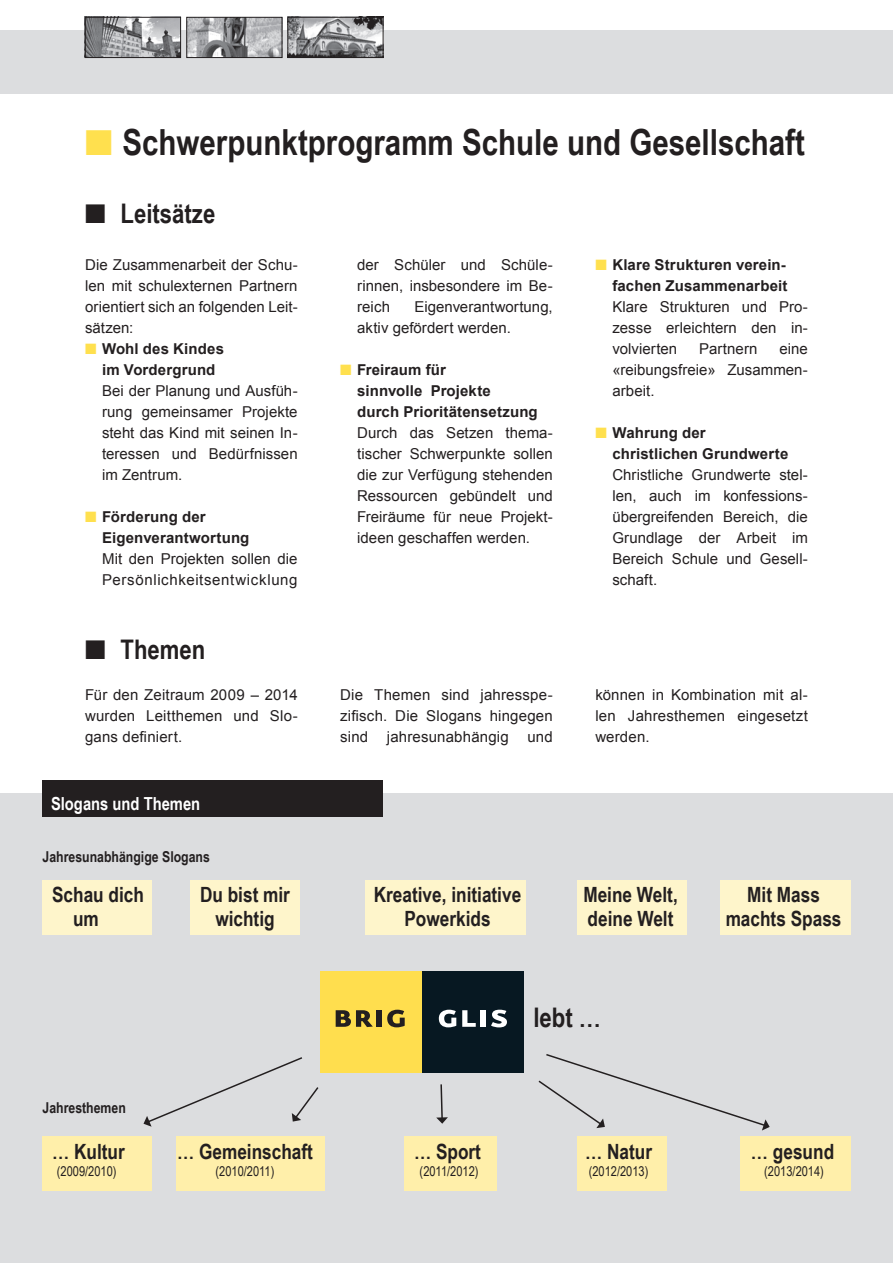
<style>
.page{position:relative;width:893px;height:1263px;background:#fff}
.page>*{position:absolute;margin:0;border:0;box-sizing:border-box;transform-origin:0 0}
.t1{font:700 36px "Arial Narrow";color:#231f20}
.t2{font:700 27px "Arial Narrow";color:#231f20}
.t3{font:700 21px "Arial Narrow";color:#231f20}
.t4{font:700 18px "Arial Narrow";color:#fff}
.t5{font:15px/21px "Arial";letter-spacing:.005em;color:#231f20;text-align:justify}
.t6{font:15px/21px "Arial";letter-spacing:.035em;color:#231f20}
.t7{font:700 15px "Arial Narrow";color:#231f20}
.t8{font:13.5px "Arial Narrow";color:#231f20}
.s1{color:#ffe04e}
.s2{font-weight:700}
</style>
<div class="page">
<div style="left:0;top:793px;width:893px;height:470px;background:#dcdddf"></div>
<div style="left:43px;top:880px;width:109px;height:54px;background:#fef5cb"></div>
<div style="left:190px;top:880px;width:110px;height:54px;background:#fef5cb"></div>
<div style="left:366px;top:880px;width:160px;height:54px;background:#fef5cb"></div>
<div style="left:577px;top:880px;width:109px;height:54px;background:#fef5cb"></div>
<div style="left:720px;top:880px;width:130px;height:54px;background:#fef5cb"></div>
<div style="left:43px;top:1136px;width:109px;height:54px;background:#ffefaa"></div>
<div style="left:176px;top:1136px;width:148px;height:54px;background:#ffefaa"></div>
<div style="left:404px;top:1136px;width:92px;height:54px;background:#ffefaa"></div>
<div style="left:577px;top:1136px;width:89px;height:54px;background:#ffefaa"></div>
<div style="left:740px;top:1136px;width:110px;height:54px;background:#ffefaa"></div>
<div style="left:0;top:30px;width:893px;height:64px;background:#dcdddf"></div>
<img style="left:87px;top:19px;width:92px;height:37px">
<div style="left:85px;top:17px;width:96px;height:41px;border:1px solid #231f20"></div>
<img style="left:188px;top:19px;width:92px;height:37px">
<div style="left:186px;top:17px;width:96px;height:41px;border:1px solid #231f20"></div>
<img style="left:287px;top:17px;width:94px;height:41px">
<div style="left:288px;top:17px;width:95px;height:41px;border:1px solid #231f20"></div>
<div style="left:320px;top:971px;width:102px;height:101px;background:#ffde4e"></div>
<div style="left:422px;top:971px;width:102px;height:101px;background:#071822"></div>
<svg style="left:439px;top:1010px;width:17px;height:17px"></svg>
<svg style="left:462px;top:1010px;width:14px;height:17px"></svg>
<div style="left:480px;top:1010px;width:6px;height:17px;background:#fff"></div>
<svg style="left:491px;top:1010px;width:16px;height:17px"></svg>
<svg style="left:336px;top:1010px;width:37px;height:17px"></svg>
<div style="left:377px;top:1010px;width:5px;height:17px;background:#231f20"></div>
<svg style="left:387px;top:1010px;width:18px;height:17px"></svg>
<div style="left:43px;top:780px;width:340px;height:36px;background:#231f20"></div>
<svg style="left:144px;top:1057px;width:175px;height:70px"></svg>
<svg style="left:436px;top:1084px;width:12px;height:40px"></svg>
<svg style="left:538px;top:1054px;width:232px;height:76px"></svg>
<p class="t1" style="left:85px;top:121px;width:721px"><span class="s1">■</span> Schwerpunktprogramm Schule und Gesellschaft</p>
<p class="t2" style="left:85px;top:198px;width:132px">■ Leitsätze</p>
<p class="t5" style="left:85px;top:254px;width:214px">die Zusammenarbeit der Schu&shy;len mit schulexternen Partnern orientiert sich an folgenden Leit&shy;sätzen:</p>
<p class="t5" style="left:102px;top:338px;width:197px;text-align:left;text-indent:-17px"><span class="s1">■</span> <span class="s2">Wohl des Kindes<br>im Vordergrund<br></span>Bei der Planung und Ausfüh&shy;rung gemeinsamer Projekte steht das Kind mit seinen In&shy;teressen und Bedürfnissen im Zentrum.</p>
<p class="t6" style="left:102px;top:506px;width:197px;text-indent:-17px"><span class="s1">■</span> <span class="s2">Förderung der<br>Eigenverantwortung<br></span>Mit den Projekten sollen die<br>Persönlichkeitsentwicklung</p>
<p class="t5" style="left:357px;top:254px;width:197px">der Schüler und Schüle&shy;rinnen, insbesondere im Be&shy;reich</p>
<p class="t5" style="left:357px;top:296px;width:197px;text-indent:57px">Eigenverantwortung, aktiv gefördert werden.</p>
<p class="t5" style="left:357px;top:359px;width:197px;text-align:left;text-indent:-17px"><span class="s1">■</span> <span class="s2">Freiraum für<br>sinnvolle Projekte<br>durch Prioritätensetzung </span>durch das Setzen thema&shy;tischer Schwerpunkte sollen die zur Verfügung stehenden<br>Ressourcen gebündelt und<br>Freiräume für neue Projekt&shy;ideen geschaffen werden.</p>
<p class="t5" style="left:612px;top:254px;width:197px;text-align:left;text-indent:-17px"><span class="s1">■</span> <span class="s2">Klare Strukturen verein&shy;fachen Zusammenarbeit<br></span>Klare Strukturen und Pro&shy;zesse erleichtern den in&shy;volvierten</p>
<p class="t5" style="left:612px;top:338px;width:197px;text-indent:167px">eine «reibungsfreie» Zusammen&shy;arbeit.</p>
<p class="t5" style="left:612px;top:422px;width:197px;text-align:left;text-indent:-17px"><span class="s1">■</span> <span class="s2">Wahrung der<br>christlichen Grundwerte </span>christliche Grundwerte stel&shy;len, auch im konfessions&shy;übergreifenden Bereich, die<br>Grundlage der Arbeit im<br>Bereich Schule und Gesell&shy;schaft.</p>
<p class="t5" style="left:699px;top:338px;width:60px">Partnern</p>
<p class="t2" style="left:85px;top:634px;width:122px">■ Themen</p>
<p class="t5" style="left:85px;top:684px;width:214px">Für den Zeitraum 2009 – 2014 wurden leitthemen und Slo&shy;gans definiert.</p>
<p class="t5" style="left:340px;top:684px;width:214px">Die Themen sind jahresspe&shy;zifisch. Die Slogans hingegen sind jahresunabhängig und</p>
<p class="t5" style="left:595px;top:684px;width:214px">können in Kombination mit al&shy;len Jahresthemen eingesetzt werden.</p>
<p class="t4" style="left:51px;top:793px;width:151px">Slogans und Themen</p>
<p class="t7" style="left:43px;top:848px;width:169px">Jahresunabhängige Slogans</p>
<p class="t3" style="left:52px;top:883px;width:93px">Schau dich</p>
<p class="t3" style="left:200px;top:883px;width:91px">Du bist mir</p>
<p class="t3" style="left:374px;top:883px;width:149px">Kreative, initiative</p>
<p class="t3" style="left:583px;top:883px;width:96px">Meine Welt,</p>
<p class="t3" style="left:747px;top:883px;width:74px">Mit Mass</p>
<p class="t3" style="left:73px;top:907px;width:27px">um</p>
<p class="t3" style="left:215px;top:907px;width:61px">wichtig</p>
<p class="t3" style="left:404px;top:907px;width:88px">Powerkids</p>
<p class="t3" style="left:588px;top:907px;width:87px">deine Welt</p>
<p class="t3" style="left:726px;top:907px;width:117px">machts Spass</p>
<p class="t2" style="left:533px;top:1002px;width:69px">lebt …</p>
<p class="t7" style="left:43px;top:1099px;width:85px">Jahresthemen</p>
<p class="t3" style="left:52px;top:1139px;width:74px">… Kultur</p>
<p class="t3" style="left:177px;top:1139px;width:137px">… Gemeinschaft</p>
<p class="t3" style="left:414px;top:1139px;width:68px">… Sport</p>
<p class="t3" style="left:585px;top:1139px;width:68px">… Natur</p>
<p class="t3" style="left:751px;top:1139px;width:85px">… gesund</p>
<p class="t8" style="left:57px;top:1163px;width:61px">(2009/2010)</p>
<p class="t8" style="left:216px;top:1163px;width:60px">(2010/2011)</p>
<p class="t8" style="left:420px;top:1163px;width:60px">(2011/2012)</p>
<p class="t8" style="left:589px;top:1163px;width:61px">(2012/2013)</p>
<p class="t8" style="left:764px;top:1163px;width:61px">(2013/2014)</p>
</div>
